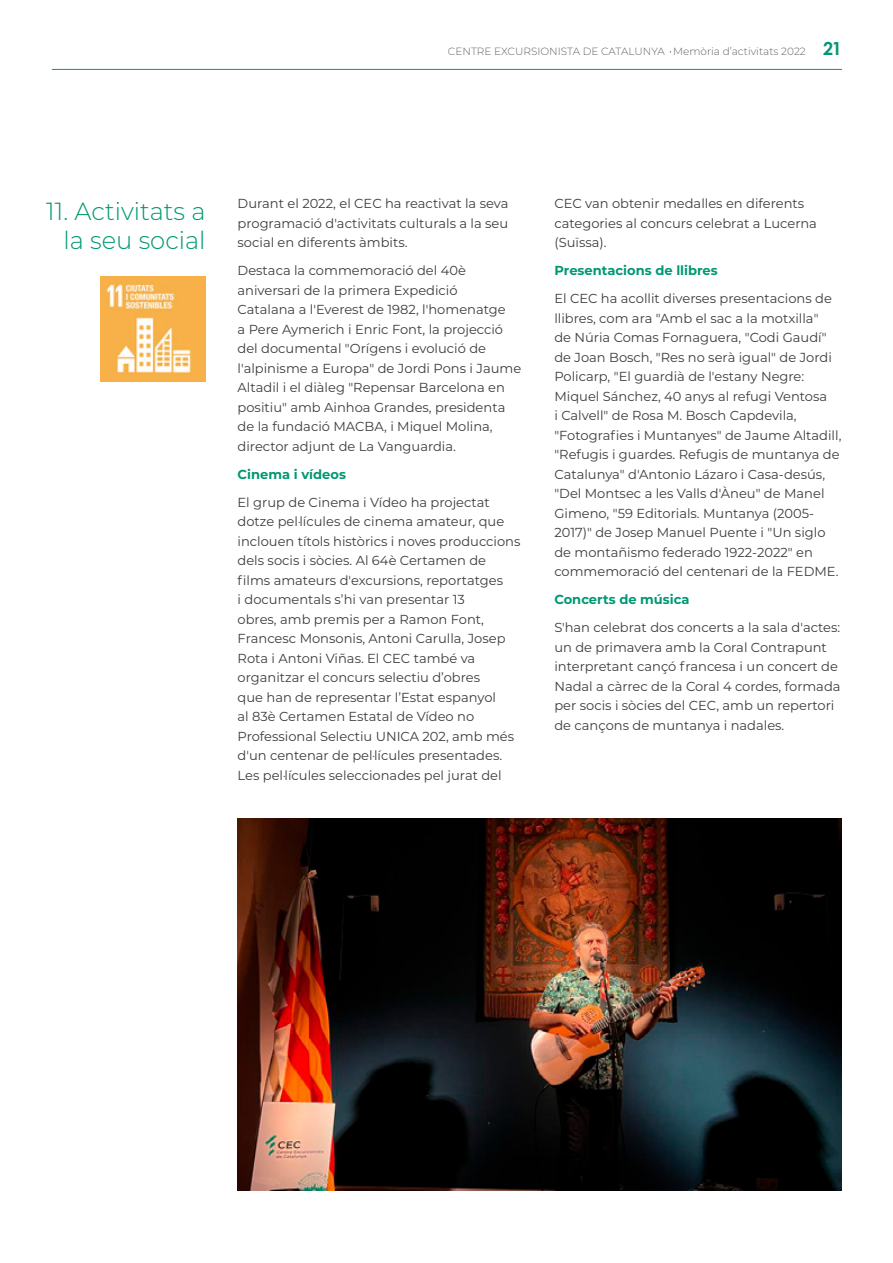
<style>
.page{position:relative;width:893px;height:1263px;background:#fff}
.page>*{position:absolute;margin:0;border:0;box-sizing:border-box;transform-origin:0 0}
.Títol_capitols{font:300 24.75px/29.7px "Montserrat";color:#009872;text-align:right}
.Text_cos_normal{font:13.05px/19.5px "Montserrat";color:#3c3c3b}
.Subtítol_blau{font:700 13.05px "Montserrat";color:#009872}
.t1{font:300 10.5px "Montserrat";color:#646363}
.s1{font-family:"Century Gothic";font-weight:700;font-size:18px;color:#009872}
</style>
<div class="page">
<hr style="left:52px;top:69px;width:790px;height:1px;background:#009872">
<img style="left:238px;top:819px;width:604px;height:372px">
<img style="left:101px;top:276px;width:105px;height:105px">
<p class="t1" style="left:448px;top:44px;width:395px">CENTRE EXCURSIONISTA DE CATALUNYA Memòria d’activitats 2022 <span class="s1">21</span></p>
<p class="Títol_capitols" style="left:46px;top:195px;width:161px">11. Activitats a la seu social</p>
<p class="Text_cos_normal" style="left:238px;top:193px;width:272px;text-align:justify">Durant el 2022, el CEC ha reactivat la seva programació d'activitats culturals a la seu social en diferents àmbits.</p>
<p class="Text_cos_normal" style="left:238px;top:260px;width:285px">Destaca la commemoració del 40è aniversari de la primera Expedició<br>Catalana a l'Everest de 1982, l'homenatge<br>a Pere Aymerich i Enric Font, la projecció del documental "Orígens i evolució de l'alpinisme a Europa" de Jordi Pons i Jaume Altadil i el diàleg "Repensar Barcelona en positiu" amb Ainhoa Grandes, presidenta de la fundació MACBA, i Miquel Molina, director adjunt de La Vanguardia.</p>
<p class="Subtítol_blau" style="left:238px;top:465px;width:110px">Cinema i vídeos</p>
<p class="Text_cos_normal" style="left:238px;top:492px;width:284px">El grup de Cinema i Vídeo ha projectat dotze pel·lícules de cinema amateur, que inclouen títols històrics i noves produccions dels socis i sòcies. Al 64è Certamen de films amateurs d'excursions, reportatges<br>i documentals s’hi van presentar 13<br>obres, amb premis per a Ramon Font, Francesc Monsonis, Antoni Carulla, Josep Rota i Antoni Viñas. El CEC també va organitzar el concurs selectiu d’obres<br>que han de representar l’Estat espanyol<br>al 83è Certamen Estatal de Vídeo no Professional Selectiu UNICA 202, amb més d'un centenar de pel·lícules presentades.<br>Les pel·lícules seleccionades pel jurat del</p>
<p class="Text_cos_normal" style="left:554px;top:193px;width:264px">CEC van obtenir medalles en diferents categories al concurs celebrat a Lucerna (Suïssa).</p>
<p class="Subtítol_blau" style="left:554px;top:261px;width:165px">Presentacions de llibres</p>
<p class="Text_cos_normal" style="left:554px;top:288px;width:289px">El CEC ha acollit diverses presentacions de llibres, com ara "Amb el sac a la motxilla"<br>de Núria Comas Fornaguera, "Codi Gaudí" de Joan Bosch, "Res no serà igual" de Jordi Policarp, "El guardià de l'estany Negre:<br>Miquel Sánchez, 40 anys al refugi Ventosa<br>i Calvell" de Rosa M. Bosch Capdevila, "Fotografies i Muntanyes" de Jaume Altadill, "Refugis i guardes. Refugis de muntanya de Catalunya" d'Antonio Lázaro i Casa-desús, "Del Montsec a les Valls d'Àneu" de Manel Gimeno, "59 Editorials. Muntanya (2005- 2017)" de Josep Manuel Puente i "Un siglo de montañismo federado 1922-2022" en commemoració del centenari de la FEDME.</p>
<p class="Subtítol_blau" style="left:554px;top:590px;width:137px">Concerts de música</p>
<p class="Text_cos_normal" style="left:554px;top:617px;width:288px">S'han celebrat dos concerts a la sala d'actes: un de primavera amb la Coral Contrapunt interpretant cançó francesa i un concert de Nadal a càrrec de la Coral 4 cordes, formada per socis i sòcies del CEC, amb un repertori de cançons de muntanya i nadales.</p>
</div>
